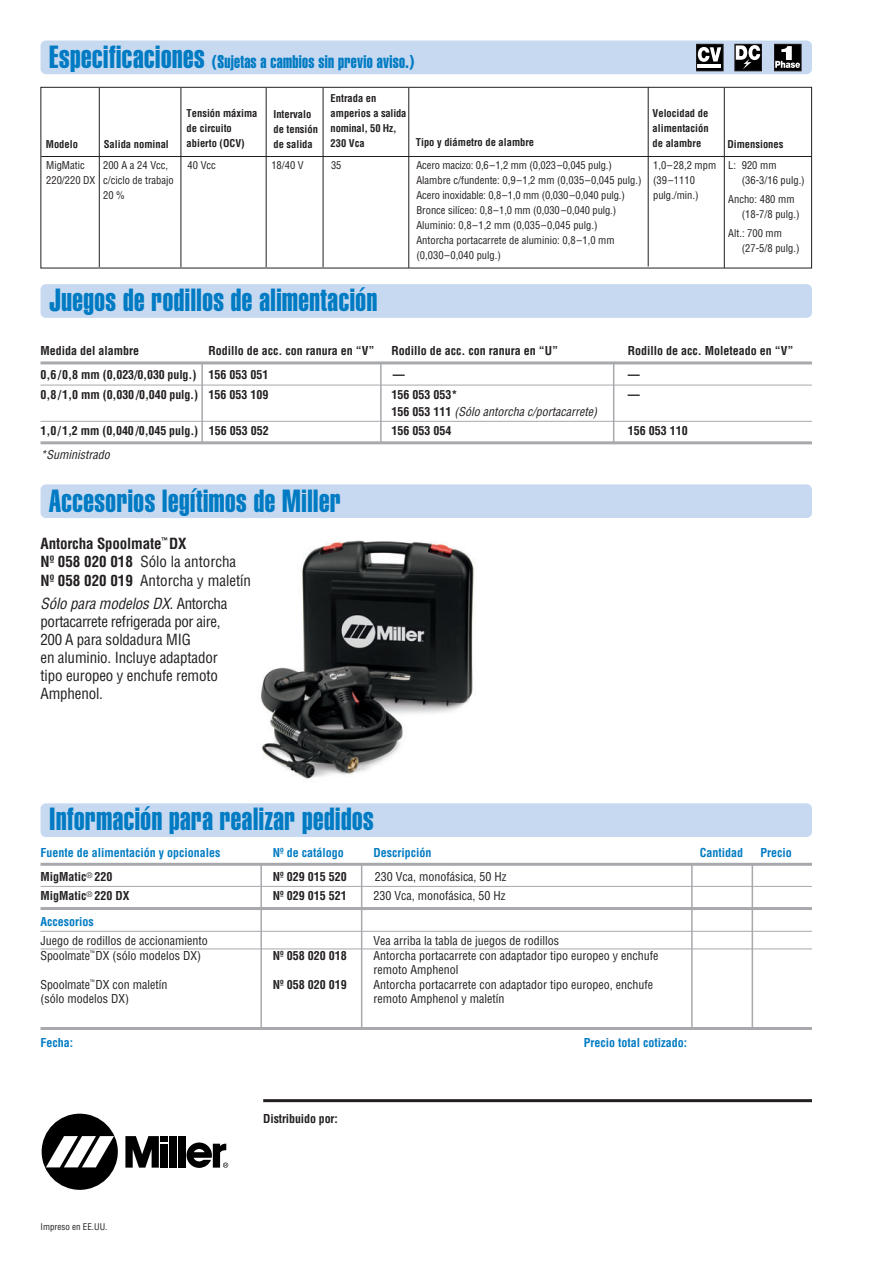
<style>
.page{position:relative;width:893px;height:1263px;background:#fff}
.page>*{position:absolute;margin:0;border:0;box-sizing:border-box;transform-origin:0 0}
.t1{font:31.5px "Helvetica Extra Compressed";letter-spacing:.02em;color:#007bc3}
.t2{font:18px "Helvetica Extra Compressed";letter-spacing:.02em;color:#007bc3}
.t3{font:condensed 15px/18px "Helvetica";letter-spacing:-.01em;color:#231f20}
.t4{font:700 condensed 15px/18.5px "Helvetica";letter-spacing:-.01em;color:#231f20}
.t5{font:700 condensed 12px "Helvetica";color:#231f20}
.t6{font:condensed 12px/14.4px "Helvetica";color:#231f20}
.t7{font:700 condensed 12px "Helvetica";color:#007bc3}
.t8{font:italic condensed 12px "Helvetica";color:#231f20}
.t9{font:condensed 10.5px/15px "Helvetica";color:#231f20}
.t10{font:700 condensed 10.5px/15px "Helvetica";color:#231f20}
.t11{font:condensed 9px "Helvetica";color:#231f20}
.s1{font-size:31.5px}
.s2{font-weight:700;font-style:normal}
.s3{font-weight:400}
.s4{font-style:italic}
</style>
<div class="page">
<hr style="left:40px;top:863px;width:772px;height:3px;background:#a8a9ad">
<hr style="left:40px;top:886px;width:772px;height:1px;background:#a8a9ad">
<hr style="left:40px;top:907px;width:772px;height:3px;background:#a8a9ad">
<hr style="left:40px;top:931px;width:772px;height:1px;background:#a8a9ad">
<hr style="left:40px;top:948px;width:772px;height:1px;background:#a8a9ad">
<hr style="left:40px;top:1027px;width:772px;height:3px;background:#a8a9ad">
<hr style="left:263px;top:1099px;width:549px;height:3px;background:#231f20">
<div style="left:42px;top:1114px;width:76px;height:76px;background:#000;border-radius:50%"></div>
<svg style="left:46px;top:1136px;width:68px;height:31px"></svg>
<div style="left:169px;top:1136px;width:8px;height:31px;background:#000"></div>
<div style="left:179px;top:1136px;width:7px;height:31px;background:#000"></div>
<div style="left:160px;top:1136px;width:8px;height:6px;background:#000"></div>
<div style="left:160px;top:1144px;width:8px;height:23px;background:#000"></div>
<svg style="left:125px;top:1136px;width:34px;height:31px"></svg>
<svg style="left:186px;top:1142px;width:42px;height:26px"></svg>
<div style="left:40px;top:803px;width:772px;height:34px;background:#c6d9f0;border-radius:5px"></div>
<hr style="left:260px;top:865px;width:2px;height:163px;background:#a8a9ad">
<hr style="left:361px;top:865px;width:1px;height:163px;background:#a8a9ad">
<hr style="left:691px;top:865px;width:2px;height:163px;background:#a8a9ad">
<hr style="left:752px;top:865px;width:1px;height:163px;background:#a8a9ad">
<hr style="left:40px;top:361px;width:772px;height:3px;background:#a8a9ad">
<hr style="left:40px;top:385px;width:772px;height:1px;background:#a8a9ad">
<hr style="left:40px;top:421px;width:772px;height:1px;background:#a8a9ad">
<hr style="left:40px;top:441px;width:772px;height:3px;background:#a8a9ad">
<div style="left:40px;top:284px;width:772px;height:34px;background:#c6d9f0;border-radius:5px"></div>
<hr style="left:201px;top:363px;width:2px;height:79px;background:#a8a9ad">
<hr style="left:380px;top:363px;width:2px;height:80px;background:#a8a9ad">
<hr style="left:613px;top:364px;width:1px;height:80px;background:#a8a9ad">
<div style="left:40px;top:87px;width:772px;height:181px;border:1px solid #231f20"></div>
<hr style="left:181px;top:88px;width:1px;height:179px;background:#231f20">
<hr style="left:266px;top:88px;width:1px;height:179px;background:#231f20">
<hr style="left:99px;top:88px;width:1px;height:179px;background:#231f20">
<hr style="left:724px;top:88px;width:1px;height:180px;background:#231f20">
<hr style="left:41px;top:156px;width:771px;height:1px;background:#231f20">
<div style="left:40px;top:40px;width:772px;height:34px;background:#c6d9f0;border-radius:5px"></div>
<svg style="left:776px;top:46px;width:23px;height:23px"></svg>
<div style="left:774px;top:44px;width:27px;height:27px;border:1px solid #231f20"></div>
<svg style="left:737px;top:46px;width:23px;height:23px"></svg>
<div style="left:735px;top:44px;width:27px;height:27px;border:1px solid #231f20"></div>
<svg style="left:698px;top:46px;width:23px;height:23px"></svg>
<hr style="left:697px;top:65px;width:24px;height:3px;background:#fff">
<div style="left:696px;top:44px;width:27px;height:27px;border:1px solid #231f20"></div>
<hr style="left:323px;top:88px;width:1px;height:179px;background:#231f20">
<hr style="left:648px;top:87px;width:1px;height:179px;background:#231f20">
<hr style="left:408px;top:88px;width:1px;height:180px;background:#231f20">
<div style="left:40px;top:484px;width:772px;height:34px;background:#c6d9f0;border-radius:5px"></div>
<img style="left:261px;top:540px;width:213px;height:239px">
<h2 class="t2" style="left:49px;top:55px;width:367px"><span class="s1">Especificaciones</span> (Sujetas a cambios sin previo aviso.)</h2>
<p class="t10" style="left:46px;top:137px;width:34px">Modelo</p>
<p class="t10" style="left:104px;top:137px;width:67px">Salida nominal</p>
<p class="t10" style="left:187px;top:107px;width:72px">Tensión máxima de circuito abierto (OCV)</p>
<p class="t10" style="left:273px;top:107px;width:46px">Intervalo de tensión de salida</p>
<p class="t9" style="left:46px;top:158px;width:51px">MigMatic<br>220/220 DX</p>
<p class="t9" style="left:103px;top:158px;width:72px">200 A a 24 Vcc, c/ciclo de trabajo<br>20 %</p>
<p class="t9" style="left:188px;top:158px;width:30px">40 Vcc</p>
<p class="t9" style="left:271px;top:158px;width:34px">18/40 V</p>
<p class="t10" style="left:331px;top:92px;width:77px">Entrada en amperios a salida nominal, 50 Hz,<br>230 Vca</p>
<p class="t9" style="left:331px;top:158px;width:12px">35</p>
<p class="t10" style="left:416px;top:136px;width:120px">Tipo y diámetro de alambre</p>
<p class="t9" style="left:416px;top:158px;width:227px">Acero macizo: 0,6–1,2 mm (0,023–0,045 pulg.)<br>Alambre c/fundente: 0,9–1,2 mm (0,035–0,045 pulg.)<br>Acero inoxidable: 0,8–1,0 mm (0,030 –0,040 pulg.)<br>Bronce silíceo: 0,8–1,0 mm (0,030 –0,040 pulg.)<br>Aluminio: 0,8–1,2 mm (0,035–0,045 pulg.)<br>Antorcha portacarrete de aluminio: 0,8–1,0 mm (0,030–0,040 pulg.)</p>
<h1 class="t1" style="left:49px;top:289px;width:330px">Juegos de rodillos de alimentación</h1>
<p class="t10" style="left:653px;top:107px;width:57px;text-align:justify">Velocidad de alimentación de alambre</p>
<p class="t9" style="left:653px;top:158px;width:65px">1,0–28,2 mpm (39–1110 pulg./min.)</p>
<p class="t10" style="left:727px;top:137px;width:57px">Dimensiones</p>
<p class="t9" style="left:742px;top:158px;width:64px;text-indent:-13px">L: 920 mm (36-3/16 pulg.)</p>
<p class="t9" style="left:742px;top:193px;width:59px;text-indent:-13px">Ancho: 480 mm (18-7/8 pulg.)</p>
<p class="t9" style="left:742px;top:227px;width:59px;text-indent:-13px">Alt.: 700 mm (27-5/8 pulg.)</p>
<p class="t5" style="left:40px;top:346px;width:100px">Medida del alambre</p>
<p class="t5" style="left:209px;top:346px;width:167px">Rodillo de acc. con ranura en “V”</p>
<p class="t5" style="left:391px;top:346px;width:168px">Rodillo de acc. con ranura en “U”</p>
<p class="t5" style="left:628px;top:346px;width:167px">Rodillo de acc. Moleteado en “V”</p>
<p class="t5" style="left:40px;top:370px;width:230px">0,6/0,8 mm (0,023/0,030 pulg.) 156 053 051</p>
<p class="t5" style="left:393px;top:370px;width:13px">—</p>
<p class="t5" style="left:628px;top:370px;width:13px">—</p>
<p class="t5" style="left:40px;top:390px;width:230px">0,8/1,0 mm (0,030 /0,040 pulg.) 156 053 109</p>
<p class="t5" style="left:392px;top:390px;width:67px">156 053 053*</p>
<p class="t5" style="left:628px;top:390px;width:13px">—</p>
<p class="t8" style="left:392px;top:407px;width:209px"><span class="s2">1 5 6 0 5 3 1 1 1</span> (Sólo antorcha c/portacarrete)</p>
<p class="t5" style="left:40px;top:426px;width:230px">1,0/1,2 mm (0,040 /0,045 pulg.) 156 053 052</p>
<p class="t5" style="left:392px;top:426px;width:61px">156 053 054</p>
<p class="t5" style="left:628px;top:426px;width:61px">156 053 110</p>
<p class="t8" style="left:40px;top:450px;width:73px">*Suministrado</p>
<h1 class="t1" style="left:49px;top:490px;width:293px">Accesorios legítimos de Miller</h1>
<h3 class="t4" style="left:40px;top:535px;width:212px">Antorcha Spoolmate<sup>™</sup> DX<br>Nº 058 020 018 <span class="s3">Sólo la antorcha<br></span>Nº 058 020 019 <span class="s3">Antorcha y maletín</span></h3>
<h3 class="t3" style="left:41px;top:595px;width:188px"><span class="s4">Sólo para modelos DX.</span>A n t o r c h a portacarrete refrigerada por aire,<br>200 A para soldadura MIG<br>en aluminio. Incluye adaptador tipo europeo y enchufe remoto<br>Amphenol.</h3>
<h1 class="t1" style="left:49px;top:808px;width:326px">Información para realizar pedidos</h1>
<p class="t7" style="left:40px;top:848px;width:181px">Fuente de alimentación y opcionales</p>
<p class="t7" style="left:273px;top:848px;width:72px">Nº de catálogo</p>
<p class="t7" style="left:373px;top:848px;width:59px">Descripción</p>
<p class="t7" style="left:700px;top:848px;width:45px">Cantidad</p>
<p class="t7" style="left:760px;top:848px;width:33px">Precio</p>
<p class="t5" style="left:40px;top:872px;width:73px">MigMatic<sup>®</sup> 220</p>
<p class="t5" style="left:273px;top:872px;width:75px">Nº 029 015 520</p>
<p class="t6" style="left:375px;top:870px;width:133px">230 Vca, monofásica, 50 Hz</p>
<p class="t5" style="left:40px;top:891px;width:90px">MigMatic<sup>®</sup> 220 DX</p>
<p class="t5" style="left:273px;top:891px;width:75px">Nº 029 015 521</p>
<p class="t6" style="left:373px;top:890px;width:133px">230 Vca, monofásica, 50 Hz</p>
<p class="t7" style="left:40px;top:916px;width:55px">Accesorios</p>
<p class="t6" style="left:40px;top:935px;width:169px">Juego de rodillos de accionamiento</p>
<p class="t6" style="left:373px;top:935px;width:187px">Vea arriba la tabla de juegos de rodillos</p>
<p class="t6" style="left:40px;top:949px;width:162px">Spoolmate<sup>™</sup> DX (sólo modelos DX)</p>
<p class="t5" style="left:273px;top:951px;width:75px">Nº 058 020 018</p>
<p class="t6" style="left:373px;top:949px;width:286px">Antorcha portacarrete con adaptador tipo europeo y enchufe remoto Amphenol</p>
<p class="t6" style="left:40px;top:978px;width:128px">Spoolmate<sup>™</sup> DX con maletín</p>
<p class="t5" style="left:273px;top:979px;width:75px">Nº 058 020 019</p>
<p class="t6" style="left:373px;top:978px;width:281px">Antorcha portacarrete con adaptador tipo europeo, enchufe</p>
<p class="t6" style="left:40px;top:992px;width:90px">(sólo modelos DX)</p>
<p class="t6" style="left:373px;top:992px;width:132px">remoto Amphenol y maletín</p>
<p class="t7" style="left:40px;top:1038px;width:34px">Fecha:</p>
<p class="t7" style="left:584px;top:1038px;width:105px">Precio total cotizado:</p>
<p class="t11" style="left:40px;top:1224px;width:68px">Impreso en EE.UU.</p>
<p class="t5" style="left:263px;top:1114px;width:76px">Distribuido por:</p>
</div>
